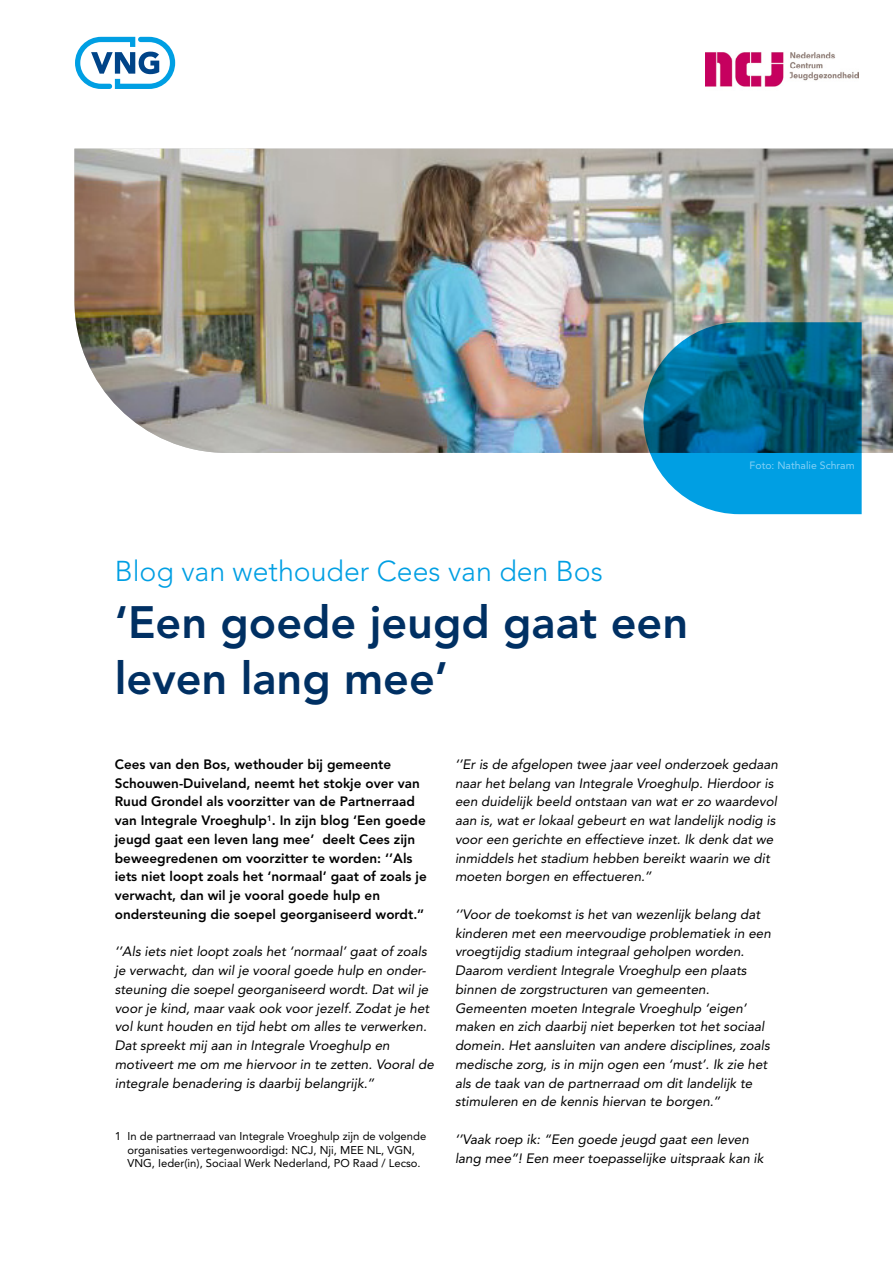
<style>
.page{position:relative;width:893px;height:1263px;background:#fff}
.page>*{position:absolute;margin:0;border:0;box-sizing:border-box;transform-origin:0 0}
.VV_Titel{font:800 45px/56.2px "Avenir LT Std";color:#003063}
.VV_Titel_sub{font:300 28.5px "Avenir LT Std";color:#009fe3}
.VV_Platte_tekst{font:italic 13.5px/18.8px "Avenir LT Std";color:#000}
.VV_Intro{font:800 13.5px/18.8px "Avenir LT Std";color:#000}
.VV_Voetregel{font:11.25px/13.5px "Avenir LT Std";color:#000}
.VV_Platte_tekst-2{font:10.5px "Avenir LT Std";color:#86d1f5}
</style>
<div class="page">
<svg style="left:75px;top:37px;width:100px;height:52px"></svg>
<img style="left:74px;top:149px;width:819px;height:304px">
<svg style="left:643px;top:322px;width:219px;height:192px"></svg>
<img style="left:706px;top:52px;width:153px;height:35px">
<p class="VV_Titel_sub" style="left:115px;top:555px;width:490px">Blog van wethouder Cees van den Bos</p>
<p class="VV_Titel" style="left:115px;top:594px;width:575px">‘Een goede jeugd gaat een leven lang mee’</p>
<p class="VV_Platte_tekst-2" style="left:750px;top:459px;width:107px">Foto: Nathalie Schram</p>
<p class="VV_Intro" style="left:115px;top:755px;width:313px">Cees van den Bos, wethouder bij gemeente Schouwen-Duiveland, neemt het stokje over van Ruud Grondel als voorzitter van de Partnerraad van Integrale Vroeghulp<sup>1</sup>. In zijn blog ‘Een goede jeugd gaat een leven lang mee’ deelt Cees zijn beweegredenen om voorzitter te worden: ‘’Als iets niet loopt zoals het ‘normaal’ gaat of zoals je verwacht, dan wil je vooral goede hulp en ondersteuning die soepel georganiseerd wordt.’’</p>
<p class="VV_Platte_tekst" style="left:115px;top:942px;width:321px">‘’Als iets niet loopt zoals het ‘normaal’ gaat of zoals je verwacht, dan wil je vooral goede hulp en onder&shy;steuning die soepel georganiseerd wordt. Dat wil je voor je kind, maar vaak ook voor jezelf. Zodat je het vol kunt houden en tijd hebt om alles te verwerken.<br>Dat spreekt mij aan in Integrale Vroeghulp en motiveert me om me hiervoor in te zetten. Vooral de integrale benadering is daarbij belangrijk.’’</p>
<p class="VV_Voetregel" style="left:128px;top:1130px;width:300px;text-indent:-13px">1 In de partnerraad van Integrale Vroeghulp zijn de volgende organisaties vertegenwoordigd: NCJ, Nji, MEE NL, VGN,<br>VNG, Ieder(in), Sociaal Werk Nederland, PO Raad / Lecso.</p>
<p class="VV_Platte_tekst" style="left:455px;top:755px;width:324px">‘’Er is de afgelopen twee jaar veel onderzoek gedaan naar het belang van Integrale Vroeghulp. Hierdoor is een duidelijk beeld ontstaan van wat er zo waardevol aan is, wat er lokaal gebeurt en wat landelijk nodig is voor een gerichte en effectieve inzet. Ik denk dat we inmiddels het stadium hebben bereikt waarin we dit moeten borgen en effectueren.’’</p>
<p class="VV_Platte_tekst" style="left:455px;top:905px;width:317px">‘’Voor de toekomst is het van wezenlijk belang dat kinderen met een meervoudige problematiek in een vroegtijdig stadium integraal geholpen worden.<br>Daarom verdient Integrale Vroeghulp een plaats binnen de zorgstructuren van gemeenten.<br>Gemeenten moeten Integrale Vroeghulp ‘eigen’ maken en zich daarbij niet beperken tot het sociaal domein. Het aansluiten van andere disciplines, zoals medische zorg, is in mijn ogen een ‘must’. Ik zie het als de taak van de partnerraad om dit landelijk te stimuleren en de kennis hiervan te borgen.’’</p>
<p class="VV_Platte_tekst" style="left:455px;top:1130px;width:310px">‘’Vaak roep ik: “Een goede jeugd gaat een leven lang mee”! Een meer toepasselijke uitspraak kan ik</p>
</div>
